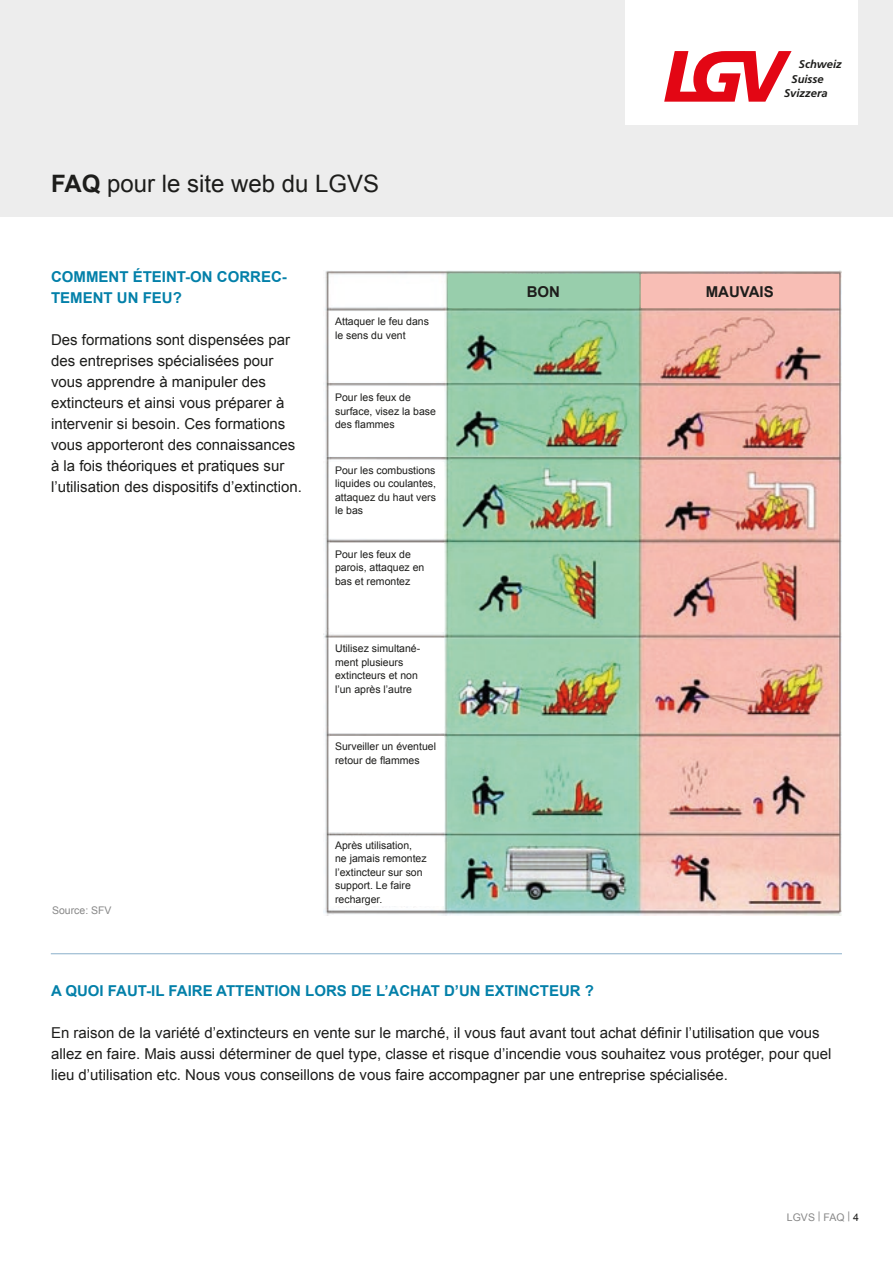
<style>
.page{position:relative;width:893px;height:1263px;background:#fff}
.page>*{position:absolute;margin:0;border:0;box-sizing:border-box;transform-origin:0 0}
.t1{font:24px "Arial";color:#1d1d1b}
.t2{font:15px/21px "Arial";color:#1d1d1b}
.t3{font:700 15px/21px "Arial";color:#0380a9}
.t4{font:700 15px "Arial";color:#1d1d1b}
.t5{font:italic 700 11.25px "Frutiger CE";color:#1d1d1b}
.t6{font:10.5px/13.5px "Arial";color:#1d1d1b}
.t7{font:10.5px "Arial";color:#878787}
.s1{font-weight:700}
.s2{color:#1d1d1b}
</style>
<div class="page">
<div style="left:0;top:0;width:893px;height:216px;background:#ededed"></div>
<div style="left:626px;top:0;width:232px;height:125px;background:#fff"></div>
<svg style="left:664px;top:51px;width:128px;height:51px"></svg>
<hr style="left:51px;top:953px;width:791px;height:1px;background:#8aafca">
<img style="left:323px;top:270px;width:519px;height:645px">
<div style="left:330px;top:312px;width:114px;height:69px;background:#fff"></div>
<div style="left:330px;top:387px;width:114px;height:69px;background:#fff"></div>
<div style="left:330px;top:462px;width:114px;height:76px;background:#fff"></div>
<div style="left:330px;top:543px;width:114px;height:89px;background:#fff"></div>
<div style="left:329px;top:638px;width:115px;height:95px;background:#fff"></div>
<div style="left:330px;top:736px;width:114px;height:95px;background:#fff"></div>
<div style="left:330px;top:837px;width:114px;height:69px;background:#fff"></div>
<div style="left:448px;top:274px;width:191px;height:34px;background:#98ceac"></div>
<div style="left:641px;top:274px;width:197px;height:34px;background:#f8beb5"></div>
<p class="t5" style="left:799px;top:58px;width:44px">Schweiz</p>
<p class="t5" style="left:791px;top:72px;width:34px">Suisse</p>
<h1 class="t1" style="left:51px;top:168px;width:330px"><span class="s1">FAQ</span> pour le site web du LGVS</h1>
<p class="t3" style="left:51px;top:267px;width:237px">COMMENT ÉTEINT-ON CORREC-<br>TEMENT UN FEU?</p>
<p class="t2" style="left:51px;top:329px;width:252px">Des formations sont dispensées par des entreprises spécialisées pour vous apprendre à manipuler des extincteurs et ainsi vous préparer à intervenir si besoin. Ces formations vous apporteront des connaissances à la fois théoriques et pratiques sur l’utilisation des dispositifs d’extinction.</p>
<p class="t7" style="left:52px;top:904px;width:61px">Source: SFV</p>
<p class="t6" style="left:335px;top:315px;width:95px">Attaquer le feu dans le sens du vent</p>
<p class="t6" style="left:335px;top:391px;width:102px">Pour les feux de surface, visez la base des flammes</p>
<p class="t6" style="left:335px;top:464px;width:102px;text-align:justify">Pour les combustions liquides ou coulantes, attaquez du haut vers le bas</p>
<p class="t6" style="left:335px;top:547px;width:91px">Pour les feux de parois, attaquez en bas et remontez</p>
<p class="t6" style="left:335px;top:642px;width:87px">Utilisez simultané&shy;ment plusieurs extincteurs et non l’un après l’autre</p>
<p class="t6" style="left:335px;top:740px;width:102px">Surveiller un éventuel retour de flammes</p>
<p class="t6" style="left:335px;top:838px;width:93px">Après utilisation,<br>ne jamais remontez l’extincteur sur son support. Le faire recharger.</p>
<p class="t5" style="left:784px;top:86px;width:45px">Svizzera</p>
<p class="t4" style="left:527px;top:281px;width:35px">BON</p>
<p class="t4" style="left:706px;top:281px;width:70px">MAUVAIS</p>
<p class="t3" style="left:51px;top:981px;width:545px">A QUOI FAUT-IL FAIRE ATTENTION LORS DE L’ACHAT D’UN EXTINCTEUR ?</p>
<p class="t2" style="left:51px;top:1022px;width:782px">En raison de la variété d’extincteurs en vente sur le marché, il vous faut avant tout achat définir l’utilisation que vous allez en faire. Mais aussi déterminer de quel type, classe et risque d’incendie vous souhaitez vous protéger, pour quel lieu d’utilisation etc. Nous vous conseillons de vous faire accompagner par une entreprise spécialisée.</p>
<p class="t7" style="left:787px;top:1210px;width:73px">LGVS | FAQ | <span class="s2">4</span></p>
</div>
